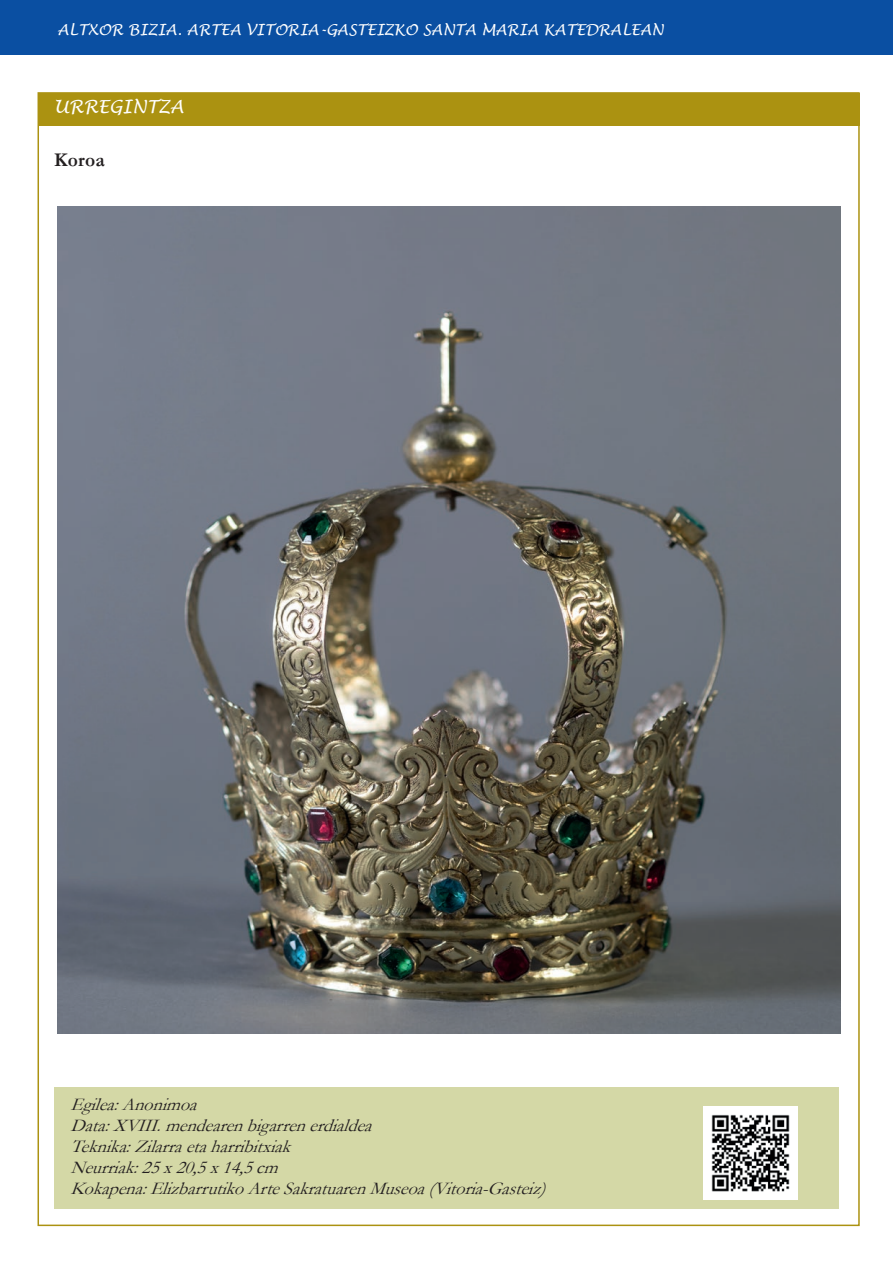
<style>
.page{position:relative;width:893px;height:1263px;background:#fff}
.page>*{position:absolute;margin:0;border:0;box-sizing:border-box;transform-origin:0 0}
.t1{font:700 19.5px "Garamond";letter-spacing:.015em;color:#231f20}
.t2{font:italic 18px/21px "Garamond";color:#231f20}
.t3{font:italic 18px "Lucida Handwriting";color:#fff}
.t4{font:italic 15px "Lucida Handwriting";color:#fff}
</style>
<div class="page">
<div style="left:0;top:0;width:893px;height:54px;background:#0a4fa2"></div>
<div style="left:39px;top:93px;width:820px;height:33px;background:#ab9211"></div>
<img style="left:58px;top:206px;width:783px;height:827px">
<div style="left:54px;top:1087px;width:785px;height:122px;background:#d4d8a6"></div>
<img style="left:704px;top:1106px;width:93px;height:93px">
<p class="t4" style="left:57px;top:20px;width:608px">ALTXOR BIZIA. ARTEA VITORIA-GASTEIZKO SANTA MARIA KATEDRALEAN</p>
<p class="t3" style="left:54px;top:96px;width:131px">URREGINTZA</p>
<p class="t1" style="left:54px;top:147px;width:52px">Koroa</p>
<p class="t2" style="left:71px;top:1093px;width:479px">Egilea:Anonimoa<br>Data:XVIII.mendearenbigarrenerdialdea Teknika:Zilarraetaharribitxiak<br>Neurriak:25x20,5x14,5cm Kokapena:ElizbarrutikoArteSakratuarenMuseoa(Vitoria-Gasteiz)</p>
</div>
